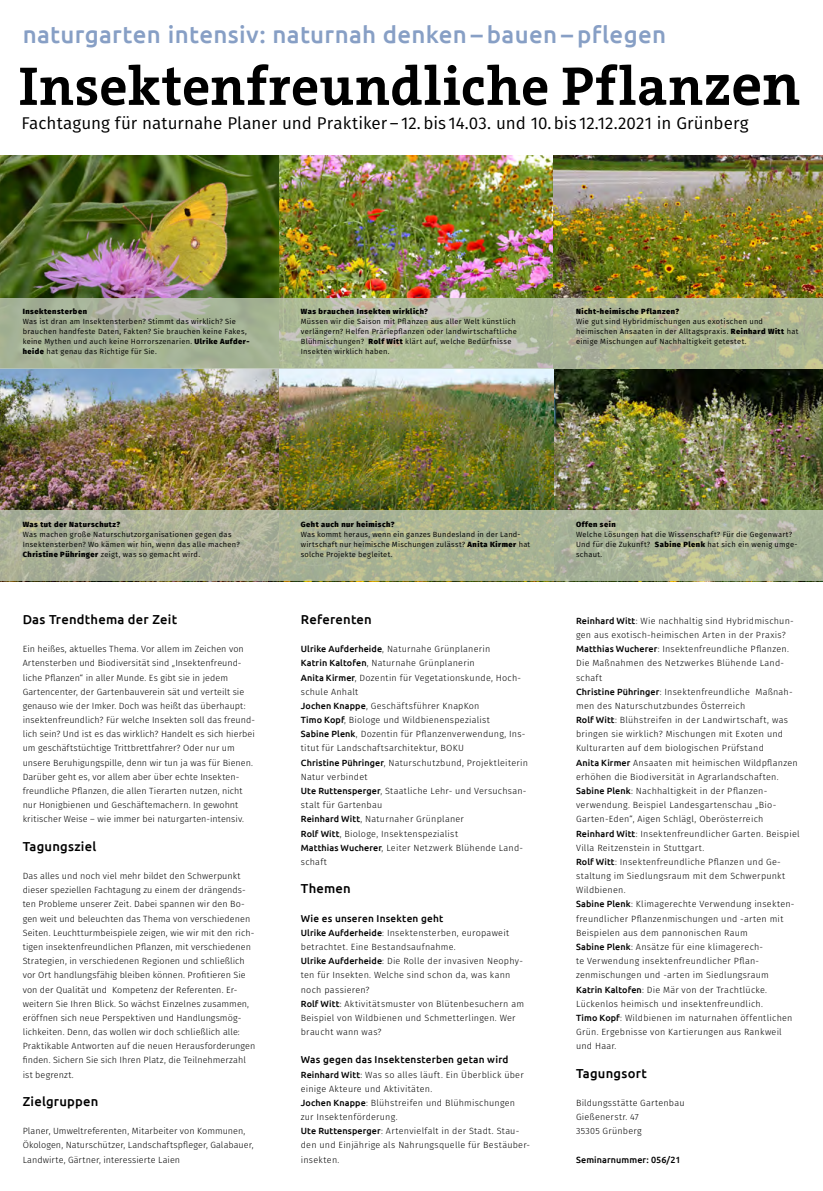
<style>
.page{position:relative;width:823px;height:1191px;background:#fff}
.page>*{position:absolute;margin:0;border:0;box-sizing:border-box;transform-origin:0 0}
.t1{font:700 55px "The Serif C5";letter-spacing:.015em;color:#000}
.t2{font:500 24px "Ubuntu";letter-spacing:.015em;color:#879fc5}
.t3{font:17px "Fira Sans";color:#000}
.t4{font:500 13px "Ubuntu";letter-spacing:.015em;color:#000}
.t5{font:500 10px "Ubuntu";letter-spacing:.02em;color:#000}
.t6{font:300 9px/14.2px "Fira Sans";letter-spacing:.02em;color:#000}
.t7{font:500 9px "Ubuntu";letter-spacing:.01em;color:#000}
.t8{font:7.5px/10px "Fira Sans";letter-spacing:.035em;color:#000}
.t9{font:800 7.5px "Fira Sans";letter-spacing:.07em;color:#000}
.s1{font-size:60px}
.s2{font-weight:800}
.s3{font-family:"Ubuntu";font-weight:500}
</style>
<div class="page">
<img style="left:0;top:156px;width:822px;height:354px">
<svg style="left:0;top:298px;width:822px;height:71px;background:#adb799"></svg>
<svg style="left:0;top:510px;width:822px;height:71px;background:#acb397"></svg>
<h2 class="t2" style="left:23px;top:19px;width:644px">naturgarten intensiv: naturnah denken – bauen – pflegen</h2>
<h1 class="t1" style="left:19px;top:51px;width:782px">Insektenfreundliche Pflan<span class="s1">zen</span></h1>
<h3 class="t3" style="left:21px;top:110px;width:728px">Fachtagung für naturnahe Planer und Praktiker – 12.bis 14.03. und 10.bis 12.12.2021 in Grünberg</h3>
<p class="t9" style="left:23px;top:305px;width:66px">Insektensterben</p>
<p class="t8" style="left:23px;top:317px;width:228px">Was ist dran am Insektensterben? Stimmt das wirklich? Sie brauchen handfeste Daten, Fakten? Sie brauchen keine Fakes, keine Mythen und auch keine Horrorszenarien. <span class="s2">Ulrike Aufder&shy;heide</span> hat genau das Richtige für Sie.</p>
<p class="t9" style="left:300px;top:305px;width:128px">Was brauchen Insekten wirklich?</p>
<p class="t8" style="left:300px;top:317px;width:217px">Müssen wir die Saison mit Pflanzen aus aller Welt künstlich verlängern? Helfen Präriepflanzen oder landwirtschaftliche Blühmischungen? <span class="s2">Rolf Witt</span> klärt auf, welche Bedürfnisse Insekten wirklich haben.</p>
<p class="t9" style="left:575px;top:305px;width:104px">Nicht-heimische Pflanzen?</p>
<p class="t8" style="left:575px;top:317px;width:224px">Wie gut sind Hybridmischungen aus exotischen und heimischen Ansaaten in der Alltagspraxis. <span class="s2">Reinhard Witt</span> hat einige Mischungen auf Nachhaltigkeit getestet.</p>
<p class="t9" style="left:23px;top:518px;width:99px">Was tut der Naturschutz?</p>
<p class="t8" style="left:23px;top:529px;width:218px">Was machen große Naturschutzorganisationen gegen das<br>Insektensterben? Wo kämen wir hin, wenn das alle machen?<br><span class="s2">Christine Pühringer</span> zeigt, was so gemacht wird.</p>
<h3 class="t4" style="left:23px;top:611px;width:156px">Das Trendthema der Zeit</h3>
<p class="t6" style="left:23px;top:642px;width:233px">Ein heißes, aktuelles Thema. Vor allem im Zeichen von Artensterben und Biodiversität sind „Insektenfreund&shy;liche Pflanzen“ in aller Munde. Es gibt sie in jedem Gartencenter, der Gartenbauverein sät und verteilt sie genauso wie der Imker. Doch was heißt das überhaupt: insektenfreundlich? Für welche Insekten soll das freund&shy;lich sein? Und ist es das wirklich? Handelt es sich hierbei um geschäftstüchtige Trittbrettfahrer? Oder nur um unsere Beruhigungspille, denn wir tun ja was für Bienen.<br>Darüber geht es, vor allem aber über echte Insekten&shy;freundliche Pflanzen, die allen Tierarten nutzen, nicht nur Honigbienen und Geschäftemachern. In gewohnt kritischer Weise – wie immer bei naturgarten-intensiv.</p>
<h3 class="t4" style="left:23px;top:838px;width:75px">Tagungsziel</h3>
<p class="t6" style="left:23px;top:868px;width:234px">Das alles und noch viel mehr bildet den Schwerpunkt dieser speziellen Fachtagung zu einem der drängends&shy;ten Probleme unserer Zeit. Dabei spannen wir den Bo&shy;gen weit und beleuchten das Thema von verschiedenen Seiten. Leuchtturmbeispiele zeigen, wie wir mit den rich&shy;tigen insektenfreundlichen Pflanzen, mit verschiedenen Strategien, in verschiedenen Regionen und schließlich vor Ort handlungsfähig bleiben können. Profitieren Sie von der Qualität und Kompetenz der Referenten. Er&shy;weitern Sie Ihren Blick. So wächst Einzelnes zusammen, eröffnen sich neue Perspektiven und Handlungsmög&shy;lichkeiten. Denn, das wollen wir doch schließlich alle:<br>Praktikable Antworten auf die neuen Herausforderungen finden. Sichern Sie sich Ihren Platz, die Teilnehmerzahl ist begrenzt.</p>
<h3 class="t4" style="left:23px;top:1093px;width:77px">Zielgruppen</h3>
<p class="t6" style="left:23px;top:1124px;width:232px">Planer, Umweltreferenten, Mitarbeiter von Kommunen,<br>Ökologen, Naturschützer, Landschaftspfleger, Galabauer,<br>Landwirte, Gärtner, interessierte Laien</p>
<p class="t9" style="left:300px;top:518px;width:95px">Geht auch nur heimisch?</p>
<p class="t8" style="left:300px;top:529px;width:231px">Was kommt heraus, wenn ein ganzes Bundesland in der Land&shy;wirtschaft nur heimische Mischungen zulässt? <span class="s2">Anita Kirmer</span> hat solche Projekte begleitet.</p>
<h3 class="t4" style="left:300px;top:611px;width:72px">Referenten</h3>
<p class="t6" style="left:300px;top:642px;width:228px"><span class="s3">Ulrike Aufderheide</span>, Naturnahe Grünplanerin<br><span class="s3">Katrin Kaltofen</span>, Naturnahe Grünplanerin<br><span class="s3">Anita Kirmer</span>, Dozentin für Vegetationskunde, Hoch&shy;schule Anhalt<br><span class="s3">Jochen Knappe</span>, Geschäftsführer KnapKon<br><span class="s3">Timo Kopf</span>, Biologe und Wildbienenspezialist<br><span class="s3">Sabine Plenk</span>, Dozentin für Pflanzenverwendung, Ins&shy;titut für Landschaftsarchitektur, BOKU<br><span class="s3">Christine Pühringer</span>, Naturschutzbund, Projektleiterin Natur verbindet<br><span class="s3">Ute Ruttensperger</span>, Staatliche Lehr- und Versuchsan&shy;stalt für Gartenbau<br><span class="s3">Reinhard Witt</span>, Naturnaher Grünplaner<br><span class="s3">Rolf Witt</span>, Biologe, Insektenspezialist<br><span class="s3">Matthias Wucherer</span>, Leiter Netzwerk Blühende Land&shy;schaft</p>
<h3 class="t4" style="left:300px;top:880px;width:52px">Themen</h3>
<p class="t5" style="left:300px;top:911px;width:144px">Wie es unseren Insekten geht</p>
<p class="t6" style="left:300px;top:925px;width:225px"><span class="s3">Ulrike Aufderheide</span>: Insektensterben, europaweit betrachtet. Eine Bestandsaufnahme.<br><span class="s3">Ulrike Aufderheide</span>: Die Rolle der invasiven Neophy&shy;ten für Insekten. Welche sind schon da, was kann noch passieren?<br><span class="s3">Rolf Witt</span>: Aktivitätsmuster von Blütenbesuchern am Beispiel von Wildbienen und Schmetterlingen. Wer braucht wann was?</p>
<p class="t5" style="left:300px;top:1053px;width:209px">Was gegen das Insektensterben getan wird</p>
<p class="t6" style="left:300px;top:1067px;width:230px"><span class="s3">Reinhard Witt</span>: Was so alles läuft. Ein Überblick über einige Akteure und Aktivitäten.<br><span class="s3">Jochen Knappe</span>: Blühstreifen und Blühmischungen zur Insektenförderung.<br><span class="s3">Ute Ruttensperger</span>: Artenvielfalt in der Stadt. Stau&shy;den und Einjährige als Nahrungsquelle für Bestäuber&shy;insekten.</p>
<p class="t9" style="left:575px;top:518px;width:41px">Offen sein</p>
<p class="t8" style="left:575px;top:529px;width:223px">Welche Lösungen hat die Wissenschaft? Für die Gegenwart?<br>Und für die Zukunft? <span class="s2">Sabine Plenk</span> hat sich ein wenig umge&shy;schaut.</p>
<p class="t6" style="left:575px;top:613px;width:225px"><span class="s3">Reinhard Witt</span>: Wie nachhaltig sind Hybridmischun&shy;gen aus exotisch-heimischen Arten in der Praxis?<br><span class="s3">Matthias Wucherer</span>: Insektenfreundliche Pflanzen.<br>Die Maßnahmen des Netzwerkes Blühende Land&shy;schaft<br><span class="s3">Christine Pühringer</span>: Insektenfreundliche Maßnah&shy;men des Naturschutzbundes Österreich<br><span class="s3">Rolf Witt</span>: Blühstreifen in der Landwirtschaft, was bringen sie wirklich? Mischungen mit Exoten und Kulturarten auf dem biologischen Prüfstand<br><span class="s3">Anita Kirmer</span> Ansaaten mit heimischen Wildpflanzen erhöhen die Biodiversität in Agrarlandschaften.<br><span class="s3">Sabine Plenk</span>: Nachhaltigkeit in der Pflanzen&shy;verwendung. Beispiel Landesgartenschau „Bio-Garten-Eden“, Aigen Schlägl, Oberösterreich <span class="s3">Reinhard Witt</span>: Insektenfreundlicher Garten. Beispiel Villa Reitzenstein in Stuttgart.<br><span class="s3">Rolf Witt</span>: Insektenfreundliche Pflanzen und Ge&shy;staltung im Siedlungsraum mit dem Schwerpunkt Wildbienen.<br><span class="s3">Sabine Plenk</span>: Klimagerechte Verwendung insekten&shy;freundlicher Pflanzenmischungen und -arten mit Beispielen aus dem pannonischen Raum<br><span class="s3">Sabine Plenk</span>: Ansätze für eine klimagerech-<br>te Verwendung insektenfreundlicher Pflan&shy;zenmischungen und -arten im Siedlungsraum<br><span class="s3">Katrin Kaltofen</span>: Die Mär von der Trachtlücke.<br>Lückenlos heimisch und insektenfreundlich.<br><span class="s3">Timo Kopf</span>: Wildbienen im naturnahen öffentlichen Grün. Ergebnisse von Kartierungen aus Rankweil und Haar.</p>
<h3 class="t4" style="left:575px;top:1064px;width:72px">Tagungsort</h3>
<p class="t6" style="left:575px;top:1095px;width:110px">Bildungsstätte Gartenbau<br>Gießenerstr. 47<br>35305 Grünberg</p>
<p class="t7" style="left:575px;top:1153px;width:106px">Seminarnummer: 056/21</p>
</div>
